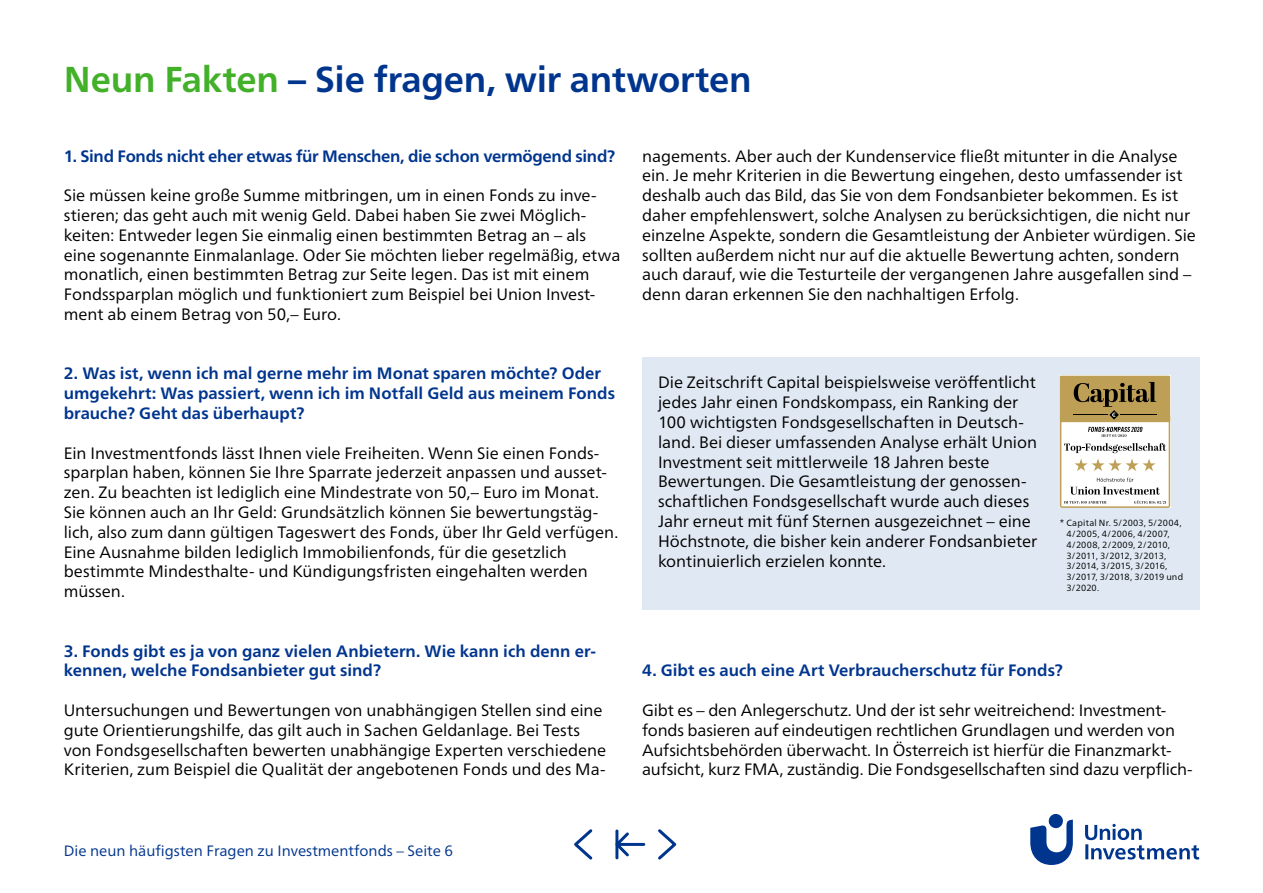
<style>
.page{position:relative;width:1263px;height:893px;background:#fff}
.page>*{position:absolute;margin:0;border:0;box-sizing:border-box;transform-origin:0 0}
.t1{font:36px "Frutiger Neuefuer UI Bold";letter-spacing:-.005em;color:#00358e}
.t2{font:16.5px/19.8px "Frutiger Neuefuer UI Book";letter-spacing:-.005em;color:#000}
.t3{font:16.5px/19.8px "Frutiger Neuefuer UI Bold";color:#00358e}
.t4{font:16.5px "Frutiger Neuefuer UI Bold";letter-spacing:-.02em;color:#00358e}
.t5{font:15px "Frutiger Neuefuer UI Book";color:#00358e}
.t6{font:9px/10.8px "Frutiger Neuefuer UI Book";letter-spacing:.015em;color:#000}
.s1{color:#43b02a}
</style>
<div class="page">
<svg style="left:658px;top:829px;width:19px;height:31px"></svg>
<svg style="left:574px;top:829px;width:19px;height:31px"></svg>
<hr style="left:615px;top:829px;width:3px;height:30px;background:#00358e">
<hr style="left:617px;top:843px;width:28px;height:3px;background:#00358e">
<svg style="left:615px;top:832px;width:14px;height:24px"></svg>
<svg style="left:1030px;top:814px;width:169px;height:51px"></svg>
<div style="left:642px;top:357px;width:557px;height:253px;background:#e0e9f3"></div>
<div style="left:1060px;top:376px;width:110px;height:46px;background:#be9f56"></div>
<svg style="left:1060px;top:382px;width:110px;height:126px"></svg>
<h1 class="t1" style="left:64px;top:58px;width:689px"><span class="s1">Neun Fakten</span> – Sie fragen, wir antworten</h1>
<p class="t4" style="left:64px;top:146px;width:553px">1. Sind Fonds nicht eher etwas für Menschen, die schon vermögend sind?</p>
<p class="t2" style="left:64px;top:185px;width:558px">Sie müssen keine große Summe mitbringen, um in einen Fonds zu inve&shy;stieren; das geht auch mit wenig Geld. Dabei haben Sie zwei Möglich&shy;keiten: Entweder legen Sie einmalig einen bestimmten Betrag an – als eine sogenannte Einmalanlage. Oder Sie möchten lieber regelmäßig, etwa monatlich, einen bestimmten Betrag zur Seite legen. Das ist mit einem Fondssparplan möglich und funktioniert zum Beispiel bei Union Invest&shy;ment ab einem Betrag von 50,– Euro.</p>
<p class="t3" style="left:64px;top:364px;width:553px">2. Was ist, wenn ich mal gerne mehr im Monat sparen möchte? Oder umgekehrt: Was passiert, wenn ich im Notfall Geld aus meinem Fonds brauche? Geht das überhaupt?</p>
<p class="t2" style="left:64px;top:443px;width:556px">Ein Investmentfonds lässt Ihnen viele Freiheiten. Wenn Sie einen Fonds&shy;sparplan haben, können Sie Ihre Sparrate jederzeit anpassen und ausset&shy;zen. Zu beachten ist lediglich eine Mindestrate von 50,– Euro im Monat.<br>Sie können auch an Ihr Geld: Grundsätzlich können Sie bewertungstäg&shy;lich, also zum dann gültigen Tageswert des Fonds, über Ihr Geld verfügen.<br>Eine Ausnahme bilden lediglich Immobilienfonds, für die gesetzlich bestimmte Mindesthalte- und Kündigungsfristen eingehalten werden müssen.</p>
<p class="t3" style="left:64px;top:641px;width:534px">3. Fonds gibt es ja von ganz vielen Anbietern. Wie kann ich denn er&shy;kennen, welche Fondsanbieter gut sind?</p>
<p class="t2" style="left:64px;top:700px;width:544px">Untersuchungen und Bewertungen von unabhängigen Stellen sind eine gute Orientierungshilfe, das gilt auch in Sachen Geldanlage. Bei Tests von Fondsgesellschaften bewerten unabhängige Experten verschiedene Kriterien, zum Beispiel die Qualität der angebotenen Fonds und des Ma-</p>
<p class="t2" style="left:642px;top:146px;width:555px">nagements. Aber auch der Kundenservice fließt mitunter in die Analyse ein. Je mehr Kriterien in die Bewertung eingehen, desto umfassender ist deshalb auch das Bild, das Sie von dem Fondsanbieter bekommen. Es ist daher empfehlenswert, solche Analysen zu berücksichtigen, die nicht nur einzelne Aspekte, sondern die Gesamtleistung der Anbieter würdigen. Sie sollten außerdem nicht nur auf die aktuelle Bewertung achten, sondern auch darauf, wie die Testurteile der vergangenen Jahre ausgefallen sind – denn daran erkennen Sie den nachhaltigen Erfolg.</p>
<p class="t2" style="left:658px;top:373px;width:381px">Die Zeitschrift Capital beispielsweise veröffentlicht jedes Jahr einen Fondskompass, ein Ranking der 100 wichtigsten Fondsgesellschaften in Deutsch&shy;land. Bei dieser umfassenden Analyse erhält Union Investment seit mittlerweile 18 Jahren beste Bewertungen. Die Gesamtleistung der genossen&shy;schaftlichen Fondsgesellschaft wurde auch dieses Jahr erneut mit fünf Sternen ausgezeichnet – eine Höchstnote, die bisher kein anderer Fondsanbieter kontinuierlich erzielen konnte.</p>
<p class="t6" style="left:1066px;top:518px;width:118px;text-indent:-7px">* Capital Nr. 5/2003, 5/2004,<br>4/2005, 4/2006, 4/2007,<br>4/2008, 2/2009, 2/2010,<br>3/2011, 3/2012, 3/2013,<br>3/2014, 3/2015, 3/2016,<br>3/2017, 3/2018, 3/2019 und<br>3/2020.</p>
<p class="t3" style="left:642px;top:661px;width:422px">4. Gibt es auch eine Art Verbraucherschutz für Fonds?</p>
<p class="t2" style="left:642px;top:700px;width:552px">Gibt es – den Anlegerschutz. Und der ist sehr weitreichend: Investment&shy;fonds basieren auf eindeutigen rechtlichen Grundlagen und werden von Aufsichtsbehörden überwacht. In Österreich ist hierfür die Finanzmarkt&shy;aufsicht, kurz FMA, zuständig. Die Fondsgesellschaften sind dazu verpflich-</p>
<p class="t5" style="left:64px;top:841px;width:391px">Die neun häufigsten Fragen zu Investmentfonds – Seite 6</p>
</div>
